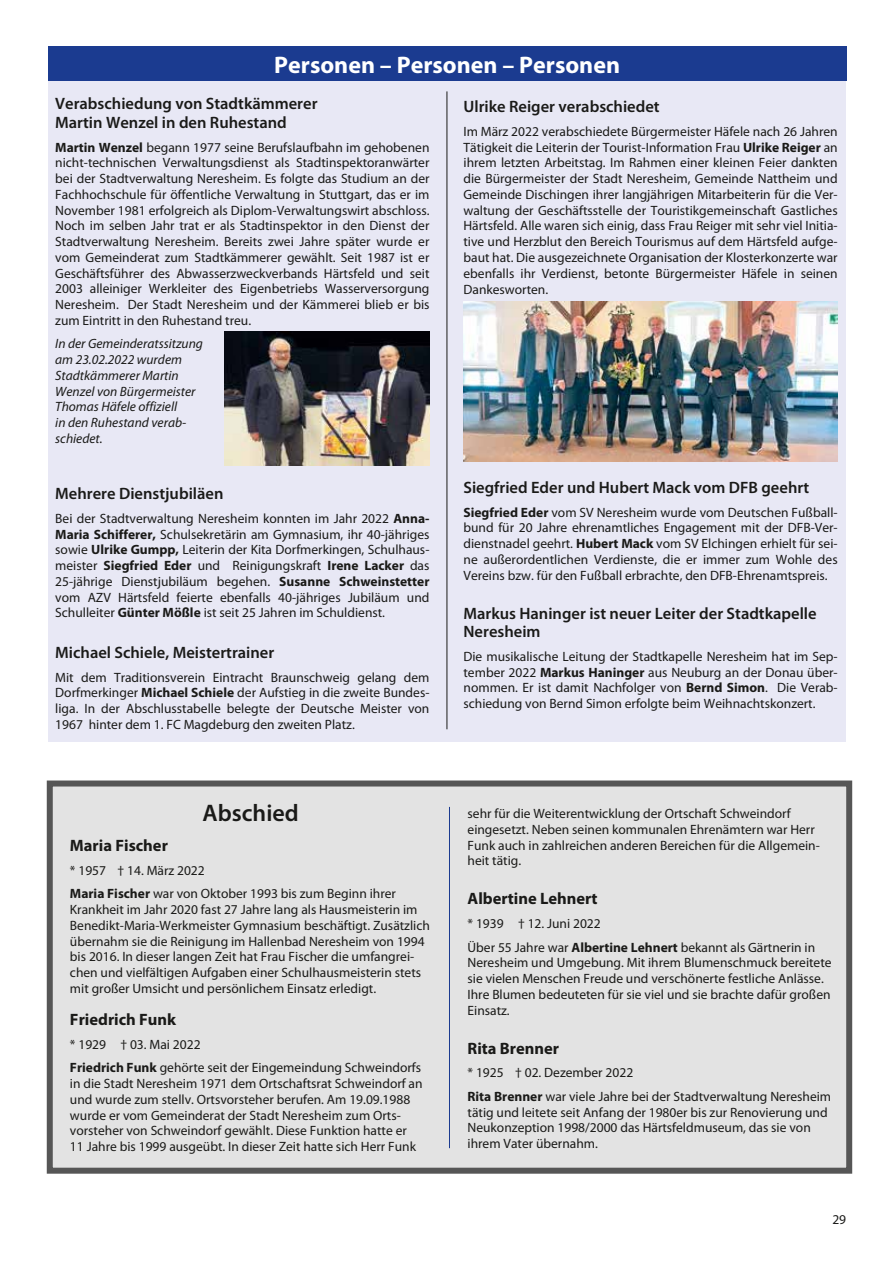
<style>
.page{position:relative;width:893px;height:1263px;background:#fff}
.page>*{position:absolute;margin:0;border:0;box-sizing:border-box;transform-origin:0 0}
.t1{font:700 24px "Myriad Pro";color:#fff}
.t2{font:600 24px "Myriad Pro";color:#1a1a18}
.t3{font:600 16.5px/18.8px "Myriad Pro";color:#1a1a18}
.t4{font:700 16.5px "Myriad Pro";color:#1a1a18}
.t5{font:13.5px/15.8px "Myriad Pro";color:#1a1a18}
.t6{font:italic 13.5px/15.8px "Myriad Pro";color:#1a1a18}
.s1{font-weight:700}
</style>
<div class="page">
<div style="left:48px;top:81px;width:798px;height:661px;background:#e8e8f5"></div>
<div style="left:48px;top:47px;width:798px;height:34px;background:#1b3b90"></div>
<hr style="left:446px;top:91px;width:1px;height:638px;background:#1a1a18">
<img style="left:463px;top:302px;width:374px;height:159px">
<img style="left:224px;top:332px;width:205px;height:134px">
<div style="left:47px;top:780px;width:805px;height:394px;background:#e3e3e3;border:6px solid #565656"></div>
<hr style="left:449px;top:807px;width:1px;height:341px;background:#1b3b90">
<h1 class="t1" style="left:274px;top:51px;width:347px">Personen – Personen – Personen</h1>
<p class="t3" style="left:55px;top:94px;width:264px">Verabschiedung von Stadtkämmerer<br>Martin Wenzel in den Ruhestand</p>
<p class="t5" style="left:55px;top:139px;width:376px;text-align:justify"><span class="s1">Martin Wenzel</span> begann 1977 seine Berufslaufbahn im gehobenen nicht-technischen Verwaltungsdienst als Stadtinspektoranwärter bei der Stadtverwaltung Neresheim. Es folgte das Studium an der Fachhochschule für öffentliche Verwaltung in Stuttgart, das er im November 1981 erfolgreich als Diplom-Verwaltungswirt abschloss.<br>Noch im selben Jahr trat er als Stadtinspektor in den Dienst der Stadtverwaltung Neresheim. Bereits zwei Jahre später wurde er vom Gemeinderat zum Stadtkämmerer gewählt. Seit 1987 ist er Geschäftsführer des Abwasserzweckverbands Härtsfeld und seit 2003 alleiniger Werkleiter des Eigenbetriebs Wasserversorgung Neresheim. Der Stadt Neresheim und der Kämmerei blieb er bis zum Eintritt in den Ruhestand treu.</p>
<p class="t6" style="left:55px;top:336px;width:149px">In der Gemeinderatssitzung am 23.02.2022 wurdem<br>Stadtkämmerer Martin<br>Wenzel von Bürgermeister<br>Thomas Häfele offiziell<br>in den Ruhestand verab&shy;schiedet.</p>
<p class="t3" style="left:463px;top:98px;width:198px">Ulrike Reiger verabschiedet</p>
<p class="t5" style="left:463px;top:124px;width:376px;text-align:justify">Im März 2022 verabschiedete Bürgermeister Häfele nach 26 Jahren Tätigkeit die Leiterin der Tourist-Information Frau <span class="s1">Ulrike Reiger</span> an ihrem letzten Arbeitstag. Im Rahmen einer kleinen Feier dankten die Bürgermeister der Stadt Neresheim, Gemeinde Nattheim und Gemeinde Dischingen ihrer langjährigen Mitarbeiterin für die Ver&shy;waltung der Geschäftsstelle der Touristikgemeinschaft Gastliches Härtsfeld. Alle waren sich einig, dass Frau Reiger mit sehr viel Initia&shy;tive und Herzblut den Bereich Tourismus auf dem Härtsfeld aufge&shy;baut hat. Die ausgezeichnete Organisation der Klosterkonzerte war ebenfalls ihr Verdienst, betonte Bürgermeister Häfele in seinen Dankesworten.</p>
<p class="t3" style="left:55px;top:485px;width:170px">Mehrere Dienstjubiläen</p>
<p class="t5" style="left:55px;top:511px;width:376px;text-align:justify">Bei der Stadtverwaltung Neresheim konnten im Jahr 2022 <span class="s1">Anna-Maria Schifferer,</span> Schulsekretärin am Gymnasium, ihr 40-jähriges sowie <span class="s1">Ulrike Gumpp,</span> Leiterin der Kita Dorfmerkingen, Schulhaus&shy;meister <span class="s1">Siegfried Eder</span> und Reinigungskraft <span class="s1">Irene Lacker</span> das 25-jährige Dienstjubiläum begehen. <span class="s1">Susanne Schweinstetter </span>vom AZV Härtsfeld feierte ebenfalls 40-jähriges Jubiläum und Schulleiter <span class="s1">Günter Mößle</span> ist seit 25 Jahren im Schuldienst.</p>
<p class="t3" style="left:55px;top:643px;width:221px">Michael Schiele, Meistertrainer</p>
<p class="t5" style="left:55px;top:669px;width:376px;text-align:justify">Mit dem Traditionsverein Eintracht Braunschweig gelang dem Dorfmerkinger <span class="s1">Michael Schiele</span> der Aufstieg in die zweite Bundes&shy;liga. In der Abschlusstabelle belegte der Deutsche Meister von 1967 hinter dem 1. FC Magdeburg den zweiten Platz.</p>
<h1 class="t2" style="left:203px;top:799px;width:98px">Abschied</h1>
<p class="t4" style="left:70px;top:836px;width:99px">Maria Fischer</p>
<p class="t5" style="left:70px;top:858px;width:328px;line-height:23.7px">* 1957 † 14. März 2022<br><span class="s1">Maria Fischer</span> war von Oktober 1993 bis zum Beginn ihrer</p>
<p class="t5" style="left:70px;top:902px;width:361px">Krankheit im Jahr 2020 fast 27 Jahre lang als Hausmeisterin im Benedikt-Maria-Werkmeister Gymnasium beschäftigt. Zusätzlich übernahm sie die Reinigung im Hallenbad Neresheim von 1994 bis 2016. In dieser langen Zeit hat Frau Fischer die umfangrei&shy;chen und vielfältigen Aufgaben einer Schulhausmeisterin stets mit großer Umsicht und persönlichem Einsatz erledigt.</p>
<p class="t4" style="left:70px;top:1010px;width:108px">Friedrich Funk</p>
<p class="t5" style="left:70px;top:1032px;width:353px;line-height:23.7px">* 1929 † 03. Mai 2022<br><span class="s1">Friedrich Funk</span> gehörte seit der Eingemeindung Schweindorfs</p>
<p class="t5" style="left:70px;top:1076px;width:354px">in die Stadt Neresheim 1971 dem Ortschaftsrat Schweindorf an und wurde zum stellv. Ortsvorsteher berufen. Am 19.09.1988 wurde er vom Gemeinderat der Stadt Neresheim zum Orts&shy;vorsteher von Schweindorf gewählt. Diese Funktion hatte er 11 Jahre bis 1999 ausgeübt. In dieser Zeit hatte sich Herr Funk</p>
<p class="t3" style="left:463px;top:478px;width:347px">Siegfried Eder und Hubert Mack vom DFB geehrt</p>
<p class="t5" style="left:463px;top:504px;width:376px;text-align:justify"><span class="s1">Siegfried Eder</span> vom SV Neresheim wurde vom Deutschen Fußball&shy;bund für 20 Jahre ehrenamtliches Engagement mit der DFB-Ver&shy;dienstnadel geehrt. <span class="s1">Hubert Mack</span> vom SV Elchingen erhielt für sei&shy;ne außerordentlichen Verdienste, die er immer zum Wohle des Vereins bzw. für den Fußball erbrachte, den DFB-Ehrenamtspreis.</p>
<p class="t3" style="left:463px;top:604px;width:355px">Markus Haninger ist neuer Leiter der Stadtkapelle<br>Neresheim</p>
<p class="t5" style="left:463px;top:649px;width:376px;text-align:justify">Die musikalische Leitung der Stadtkapelle Neresheim hat im Sep&shy;tember 2022 <span class="s1">Markus Haninger</span> aus Neuburg an der Donau über&shy;nommen. Er ist damit Nachfolger von <span class="s1">Bernd Simon</span>. Die Verab&shy;schiedung von Bernd Simon erfolgte beim Weihnachtskonzert.</p>
<p class="t5" style="left:468px;top:806px;width:354px">sehr für die Weiterentwicklung der Ortschaft Schweindorf eingesetzt. Neben seinen kommunalen Ehrenämtern war Herr Funk auch in zahlreichen anderen Bereichen für die Allgemein&shy;heit tätig.</p>
<p class="t4" style="left:468px;top:889px;width:132px">Albertine Lehnert</p>
<p class="t5" style="left:468px;top:912px;width:349px;line-height:23.7px">* 1939 † 12. Juni 2022<br>Über 55 Jahre war <span class="s1">Albertine Lehnert</span> bekannt als Gärtnerin in</p>
<p class="t5" style="left:468px;top:955px;width:366px">Neresheim und Umgebung. Mit ihrem Blumenschmuck bereitete sie vielen Menschen Freude und verschönerte festliche Anlässe.<br>Ihre Blumen bedeuteten für sie viel und sie brachte dafür großen Einsatz.</p>
<p class="t4" style="left:468px;top:1039px;width:93px">Rita Brenner</p>
<p class="t5" style="left:468px;top:1061px;width:365px;line-height:23.7px">* 1925 † 02. Dezember 2022<br><span class="s1">Rita Brenner</span> war viele Jahre bei der Stadtverwaltung Neresheim</p>
<p class="t5" style="left:468px;top:1104px;width:362px">tätig und leitete seit Anfang der 1980er bis zur Renovierung und<br>Neukonzeption 1998/2000 das Härtsfeldmuseum, das sie von ihrem Vater übernahm.</p>
<p class="t5" style="left:832px;top:1212px;width:15px">29</p>
</div>
